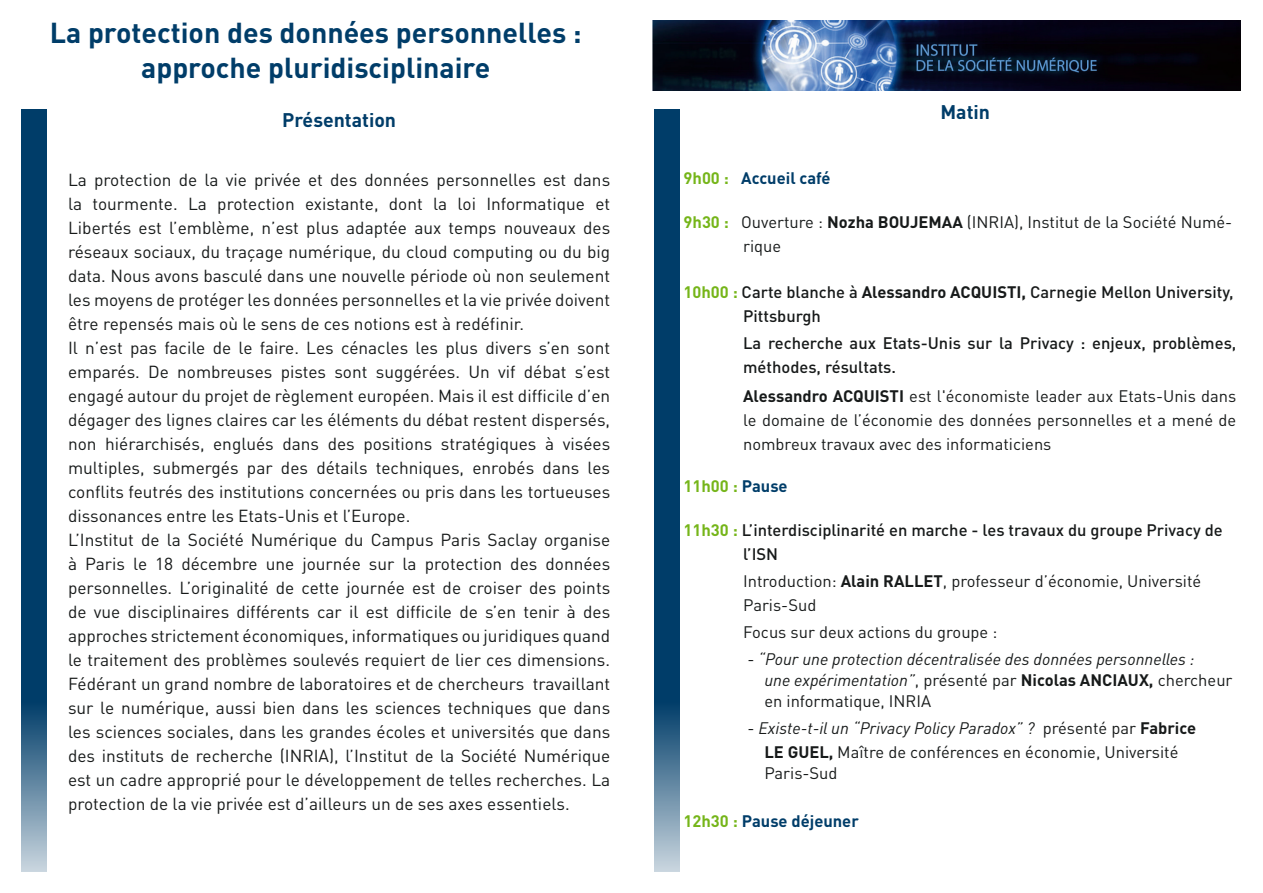
<style>
.page{position:relative;width:1263px;height:893px;background:#fff}
.page>*{position:absolute;margin:0;border:0;box-sizing:border-box;transform-origin:0 0}
.t1{font:700 28.5px "DINOT";color:#003d69}
.t2{font:700 19.5px "DINOT";color:#003d69}
.t3{font:17.25px/24px "DINOT";color:#171a1a;text-align:justify}
.t4{font:16.5px/24px "DINOT";color:#171a1a}
.t5{font:500 16.5px/24px "DINOT";color:#171a1a}
.t6{font:italic 16.5px "DINOT";color:#171a1a}
.t7{font:700 16.5px "DINOT";color:#003d69}
.t8{font:700 16.5px "DINOT";color:#75b519}
.s1{color:#75b519}
.s2{font-weight:700;color:#75b519}
.s3{font-weight:700}
.s4{color:#003d69}
.s5{font-style:normal}
.s6{font-style:italic}
.s7{font-weight:700;font-style:normal}
</style>
<div class="page">
<svg style="left:21px;top:109px;width:26px;height:763px;background:#164e76"></svg>
<svg style="left:654px;top:109px;width:25px;height:763px;background:#164e76"></svg>
<img style="left:653px;top:21px;width:587px;height:69px">
<p class="t1" style="left:50px;top:14px;width:533px">La protection des données personnelles :</p>
<p class="t1" style="left:141px;top:49px;width:351px">approche pluridisciplinaire</p>
<p class="t2" style="left:282px;top:107px;width:116px">Présentation</p>
<p class="t3" style="left:68px;top:168px;width:544px">La protection de la vie privée et des données personnelles est dans la tourmente. La protection existante, dont la loi Informatique et Libertés est l’emblème, n’est plus adaptée aux temps nouveaux des réseaux sociaux, du traçage numérique, du cloud computing ou du big data. Nous avons basculé dans une nouvelle période où non seulement les moyens de protéger les données personnelles et la vie privée doivent être repensés mais où le sens de ces notions est à redéfinir.</p>
<p class="t3" style="left:68px;top:336px;width:544px">Il n’est pas facile de le faire. Les cénacles les plus divers s’en sont emparés. De nombreuses pistes sont suggérées. Un vif débat s’est engagé autour du projet de règlement européen. Mais il est difficile d’en dégager des lignes claires car les éléments du débat restent dispersés, non hiérarchisés, englués dans des positions stratégiques à visées multiples, submergés par des détails techniques, enrobés dans les conflits feutrés des institutions concernées ou pris dans les tortueuses dissonances entre les Etats-Unis et l’Europe.</p>
<p class="t3" style="left:68px;top:528px;width:544px">L’Institut de la Société Numérique du Campus Paris Saclay organise à Paris le 18 décembre une journée sur la protection des données personnelles. L’originalité de cette journée est de croiser des points de vue disciplinaires différents car il est difficile de s’en tenir à des approches strictement économiques, informatiques ou juridiques quand le traitement des problèmes soulevés requiert de lier ces dimensions.<br>Fédérant un grand nombre de laboratoires et de chercheurs travaillant sur le numérique, aussi bien dans les sciences techniques que dans les sciences sociales, dans les grandes écoles et universités que dans des instituts de recherche (INRIA), l’Institut de la Société Numérique est un cadre approprié pour le développement de telles recherches. La protection de la vie privée est d’ailleurs un de ses axes essentiels.</p>
<p class="t2" style="left:940px;top:99px;width:51px">Matin</p>
<p class="t7" style="left:684px;top:167px;width:149px"><span class="s1">9h00 :</span> Accueil café</p>
<p class="t4" style="left:684px;top:209px;width:550px"><span class="s2">9h30 :</span> Ouverture : <span class="s3">Nozha BOUJEMAA</span> (INRIA), Institut de la Société Numé-</p>
<p class="t4" style="left:743px;top:233px;width:40px">rique</p>
<p class="t5" style="left:684px;top:280px;width:552px"><span class="s2">10h00 :</span> Carte blanche à <span class="s3">Alessandro ACQUISTI,</span> Carnegie Mellon University,</p>
<p class="t5" style="left:743px;top:304px;width:79px">Pittsburgh</p>
<p class="t5" style="left:743px;top:331px;width:495px">La recherche aux Etats-Unis sur la Privacy : enjeux, problèmes, méthodes, résultats.</p>
<p class="t4" style="left:743px;top:384px;width:495px;text-align:justify"><span class="s3">Alessandro ACQUISTI</span> est l'économiste leader aux Etats-Unis dans le domaine de l’économie des données personnelles et a mené de nombreux travaux avec des informaticiens</p>
<p class="t8" style="left:684px;top:475px;width:106px">11h00 : <span class="s4">Pause</span></p>
<p class="t5" style="left:684px;top:518px;width:541px"><span class="s2">11h30 :</span> L’interdisciplinarité en marche - les travaux du groupe Privacy de</p>
<p class="t5" style="left:743px;top:542px;width:37px">l’ISN</p>
<p class="t4" style="left:743px;top:569px;width:459px">Introduction: <span class="s3">Alain RALLET</span>, professeur d’économie, Université<br>Paris-Sud</p>
<p class="t4" style="left:743px;top:620px;width:256px">Focus sur deux actions du groupe :</p>
<p class="t6" style="left:747px;top:649px;width:449px"><span class="s5">-</span> “Pour une protection décentralisée des données personnelles :</p>
<p class="t4" style="left:764px;top:669px;width:470px;line-height:21px"><span class="s6">une expérimentation”</span>, présenté par <span class="s3">Nicolas ANCIAUX,</span> chercheur en informatique, INRIA</p>
<p class="t6" style="left:747px;top:718px;width:450px"><span class="s5">-</span> Existe-t-il un “Privacy Policy Paradox” ? <span class="s5">présenté par</span> <span class="s7">Fabrice</span></p>
<p class="t4" style="left:764px;top:740px;width:415px"><span class="s3">LE GUEL,</span> Maître de conférences en économie, Université</p>
<p class="t4" style="left:764px;top:761px;width:75px">Paris-Sud</p>
<p class="t7" style="left:684px;top:811px;width:177px"><span class="s1">12h30 :</span> Pause déjeuner</p>
</div>
